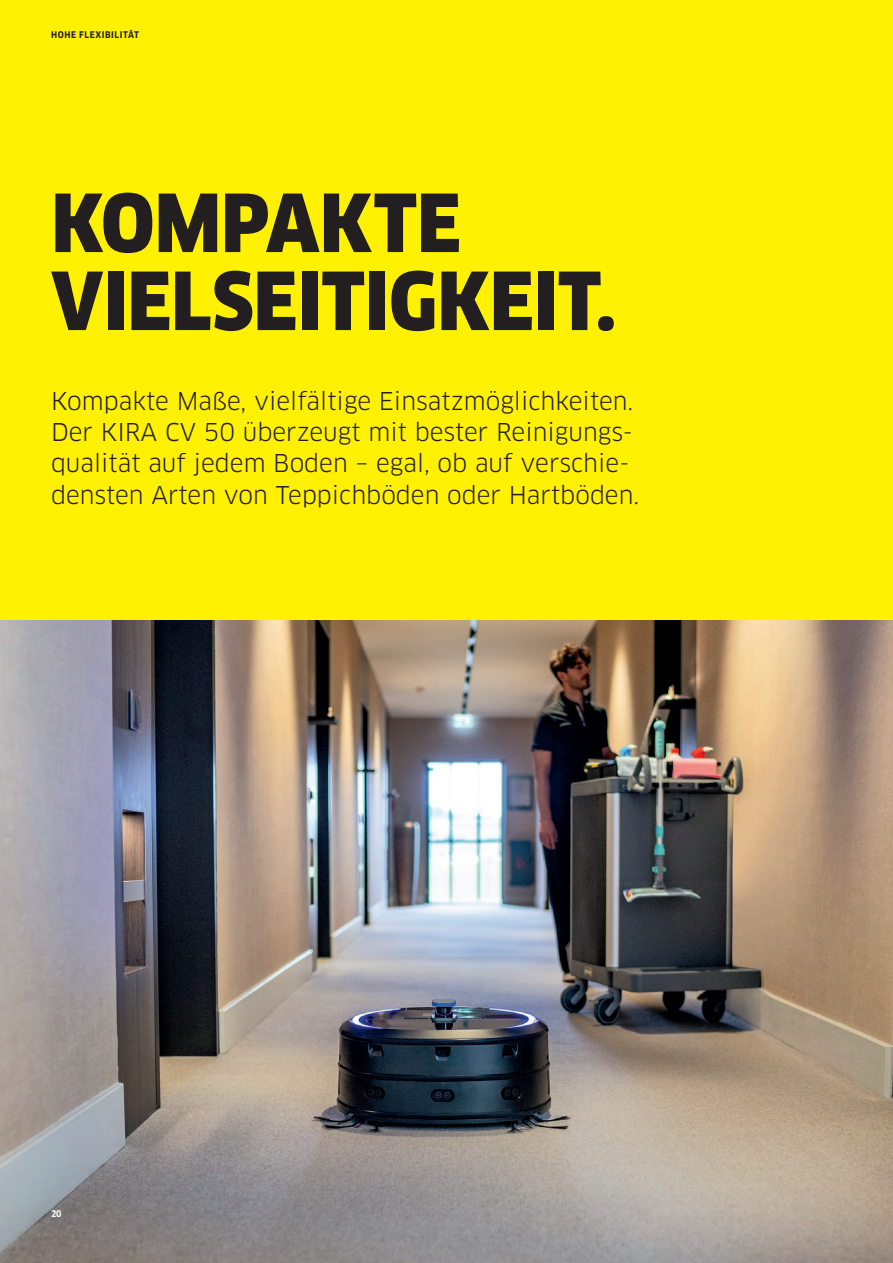
<style>
.page{position:relative;width:893px;height:1263px;background:#fff}
.page>*{position:absolute;margin:0;border:0;box-sizing:border-box;transform-origin:0 0}
.t1{font:900 78px/78px "Clan Pro Narr";color:#231f20}
.t2{font:24px/31.2px "Clan Pro";color:#231f20}
.t3{font:700 9px "Clan Pro Narr";letter-spacing:.06em;color:#231f20}
.t4{font:700 9px "Clan Pro Narr";color:#fff}
</style>
<div class="page">
<div style="left:0;top:0;width:893px;height:621px;background:#fff101"></div>
<img style="left:0;top:621px;width:893px;height:642px">
<p class="t3" style="left:51px;top:29px;width:89px">HOHE FLEXIBILITÄT</p>
<h1 class="t1" style="left:51px;top:185px;width:566px">KOMPAKTE<br>VIELSEITIGKEIT.</h1>
<p class="t2" style="left:51px;top:386px;width:590px">Kompakte Maße, vielfältige Einsatzmöglichkeiten.<br>Der KIRA CV 50 überzeugt mit bester Reinigungs&shy;qualität auf jedem Boden – egal, ob auf verschie&shy;densten Arten von Teppichböden oder Hartböden.</p>
<p class="t4" style="left:51px;top:1209px;width:12px">20</p>
</div>
